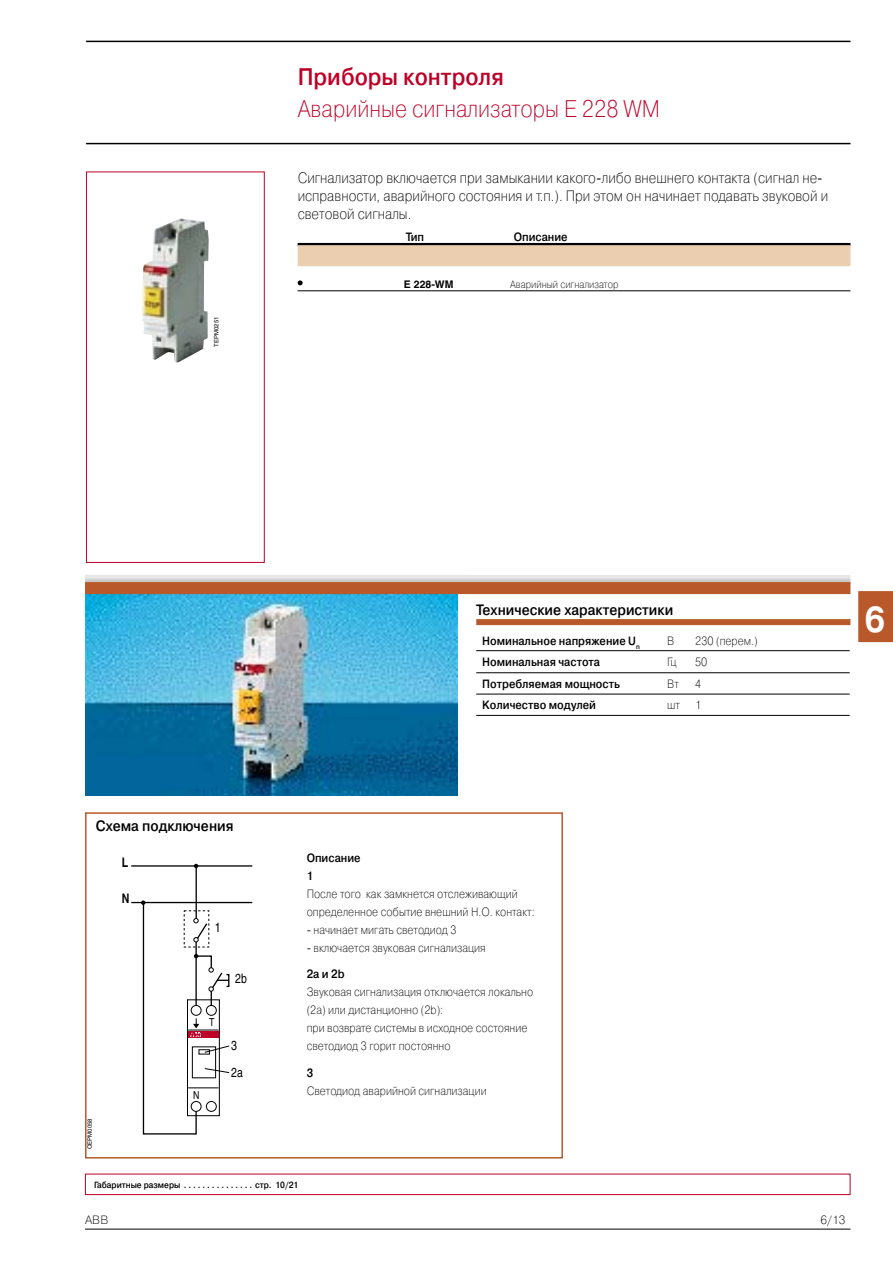
<style>
.page{position:relative;width:893px;height:1263px;background:#fff}
.page>*{position:absolute;margin:0;border:0;box-sizing:border-box;transform-origin:0 0}
.t1{font:700 36px "Pragmatica C";color:#fff;scale:.9 1}
.t2{font:24px "Pragmatica Light C";color:#be0027;scale:.9 1}
.t3{font:700 24px "Pragmatica Light C";color:#be0027;scale:.9 1}
.t4{font:700 16.2px "Helvetica";color:#000}
.t5{font:15px/18px "Pragmatica Light C";color:#000;scale:.9 1}
.t6{font:700 15px "Pragmatica Light C";color:#000;scale:.9 1}
.t7{font:13.2px/27.2px "Helvetica";color:#000;scale:.8 1}
.t8{font:700 13.2px "Helvetica";color:#000;scale:.8 1}
.t9{font:12px/18px "Pragmatica Light C";color:#000;scale:.9 1}
.t10{font:700 12px/18px "Pragmatica Light C";color:#000;scale:.9 1}
.t11{font:12px "Pragmatica Light C";color:#000}
.t12{font:10.95px "Helvetica";color:#000;scale:.8 1}
.t13{font:10.5px "Pragmatica Light C";color:#000;scale:.9 1}
.t14{font:700 10.5px "Helvetica";color:#000}
.t15{font:700 9px "Pragmatica Light C";color:#000;scale:.9 1}
.t16{font:6px "Helvetica";color:#000}
</style>
<div class="page">
<hr style="left:86px;top:41px;width:764px;height:1px;background:#000">
<hr style="left:86px;top:143px;width:764px;height:1px;background:#000">
<div style="left:858px;top:591px;width:35px;height:51px;background:#b9592b"></div>
<hr style="left:85px;top:1229px;width:765px;height:1px;background:#000">
<img style="left:85px;top:594px;width:373px;height:201px">
<img style="left:142px;top:219px;width:67px;height:143px">
<div style="left:86px;top:172px;width:179px;height:391px;border:1px solid #be0027"></div>
<hr style="left:298px;top:243px;width:552px;height:3px;background:#000">
<div style="left:298px;top:245px;width:552px;height:21px;background:#ebcdaf"></div>
<hr style="left:298px;top:290px;width:552px;height:1px;background:#000">
<svg style="left:298px;top:280px;width:5px;height:5px"></svg>
<div style="left:476px;top:619px;width:374px;height:6px;background:#b9592b"></div>
<hr style="left:476px;top:672px;width:185px;height:1px;background:#000">
<svg style="left:661px;top:672px;width:28px;height:1px"></svg>
<hr style="left:689px;top:672px;width:161px;height:1px;background:#000">
<hr style="left:476px;top:694px;width:185px;height:1px;background:#000">
<svg style="left:661px;top:694px;width:28px;height:1px"></svg>
<hr style="left:689px;top:694px;width:161px;height:1px;background:#000">
<hr style="left:476px;top:715px;width:185px;height:1px;background:#000">
<svg style="left:661px;top:715px;width:28px;height:1px"></svg>
<hr style="left:689px;top:715px;width:161px;height:1px;background:#000">
<hr style="left:476px;top:650px;width:185px;height:1px;background:#000">
<svg style="left:661px;top:650px;width:28px;height:1px"></svg>
<hr style="left:689px;top:650px;width:161px;height:1px;background:#000">
<div style="left:85px;top:812px;width:478px;height:346px;border:2px solid #b9592b"></div>
<svg style="left:131px;top:864px;width:122px;height:271px"></svg>
<div style="left:191px;top:1101px;width:10px;height:10px;background:#fff;border-radius:50%"></div>
<div style="left:191px;top:1101px;width:10px;height:11px;border:1px solid #000;border-radius:50%"></div>
<div style="left:85px;top:582px;width:765px;height:12px;background:#b9592b"></div>
<div style="left:85px;top:1174px;width:765px;height:21px;border:1px solid #be0027"></div>
<p class="t16" style="left:213px;top:346px;width:32px;rotate:-90deg">TEPM0251</p>
<h2 class="t3" style="left:298px;top:64px;width:231px">Приборы контроля</h2>
<h2 class="t2" style="left:298px;top:96px;width:404px">Аварийные сигнализаторы Е 228 WM</h2>
<p class="t5" style="left:298px;top:169px;width:591px">Сигнализатор включается при замыкании какого-либо внешнего контакта (сигнал не&shy;исправности, аварийного состояния и т.п.). При этом он начинает подавать звуковой и световой сигналы.</p>
<p class="t10" style="left:406px;top:228px;width:22px">Тип</p>
<p class="t10" style="left:514px;top:228px;width:62px">Описание</p>
<p class="t14" style="left:404px;top:278px;width:51px">E 228-WM</p>
<p class="t13" style="left:510px;top:279px;width:122px">Аварийный сигнализатор</p>
<p class="t6" style="left:476px;top:602px;width:220px">Технические характеристики</p>
<p class="t10" style="left:482px;top:632px;width:177px">Номинальное напряжение U<sub>n</sub></p>
<p class="t9" style="left:667px;top:632px;width:10px">В</p>
<p class="t9" style="left:695px;top:632px;width:71px">230 (перем.)</p>
<p class="t10" style="left:482px;top:653px;width:133px">Номинальная частота</p>
<p class="t9" style="left:667px;top:653px;width:12px">Гц</p>
<p class="t9" style="left:695px;top:653px;width:15px">50</p>
<p class="t10" style="left:482px;top:675px;width:154px">Потребляемая мощность</p>
<p class="t9" style="left:667px;top:675px;width:15px">Вт</p>
<p class="t9" style="left:695px;top:675px;width:8px">4</p>
<p class="t10" style="left:482px;top:696px;width:128px">Количество модулей</p>
<p class="t9" style="left:667px;top:696px;width:16px">шт</p>
<p class="t9" style="left:695px;top:696px;width:8px">1</p>
<h1 class="t1" style="left:864px;top:600px;width:25px">6</h1>
<p class="t6" style="left:96px;top:818px;width:154px">Схема подключения</p>
<h3 class="t4" style="left:102px;top:818px;width:192px">Schema di collegamento</h3>
<p class="t8" style="left:122px;top:854px;width:10px">L</p>
<p class="t8" style="left:122px;top:890px;width:11px">N</p>
<p class="t16" style="left:86px;top:1149px;width:33px;rotate:-90deg">OEPM0058</p>
<p class="t7" style="left:215px;top:914px;width:9px">1</p>
<p class="t12" style="left:209px;top:1016px;width:8px">T</p>
<p class="t12" style="left:193px;top:1089px;width:9px">N</p>
<p class="t7" style="left:235px;top:965px;width:16px">2b</p>
<p class="t7" style="left:231px;top:1031px;width:16px">3<br>2a</p>
<p class="t10" style="left:307px;top:849px;width:62px">Описание<br>1</p>
<p class="t9" style="left:307px;top:884px;width:255px">После того как замкнется отслеживающий определенное событие внешний Н.О. контакт:</p>
<p class="t9" style="left:307px;top:920px;width:168px">- начинает мигать светодиод 3</p>
<p class="t9" style="left:307px;top:938px;width:201px">- включается звуковая сигнализация</p>
<p class="t10" style="left:307px;top:965px;width:44px">2а и 2b</p>
<p class="t9" style="left:307px;top:983px;width:253px">Звуковая сигнализация отключается локально (2а) или дистанционно (2b):<br>при возврате системы в исходное состояние светодиод 3 горит постоянно</p>
<p class="t10" style="left:307px;top:1064px;width:9px">3</p>
<p class="t9" style="left:307px;top:1081px;width:202px">Светодиод аварийной сигнализации</p>
<p class="t15" style="left:94px;top:1180px;width:228px">Габаритные размеры . . . . . . . . . . . . . . . стр. 10/21</p>
<p class="t11" style="left:85px;top:1214px;width:25px">ABB</p>
<p class="t11" style="left:820px;top:1214px;width:27px">6/13</p>
</div>
